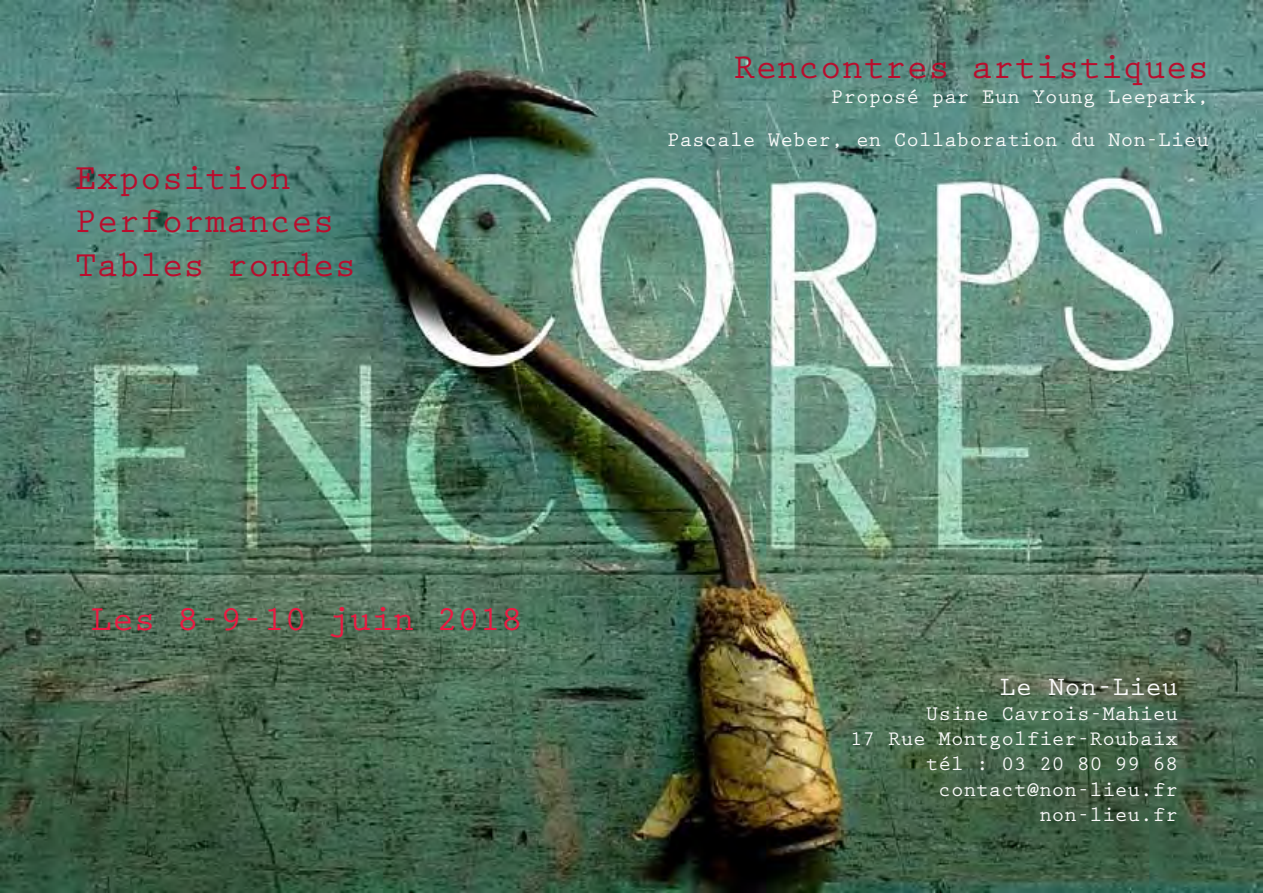
<style>
.page{position:relative;width:1263px;height:893px;background:#fff}
.page>*{position:absolute;margin:0;border:0;box-sizing:border-box;transform-origin:0 0}
.t1{font:700 36px "Prestige Elite Std";color:#ba0d2d}
.t2{font:700 36px "Prestige Elite Std";color:#ed1941}
.t3{font:700 27px "Prestige Elite Std";color:#fafafa}
.t4{font:700 21px "Prestige Elite Std";color:#fafafa}
</style>
<div class="page">
<img style="left:0;top:0;width:1263px;height:893px">
<p class="t1" style="left:75px;top:159px;width:217px">Exposition</p>
<p class="t1" style="left:75px;top:202px;width:261px">Performances</p>
<p class="t1" style="left:75px;top:245px;width:282px">Tables rondes</p>
<p class="t2" style="left:91px;top:600px;width:434px">Les 8-9-10 juin 2018</p>
<p class="t1" style="left:734px;top:47px;width:477px">Rencontres artistiques</p>
<p class="t4" style="left:831px;top:85px;width:380px">Proposé par Eun Young Leepark,</p>
<p class="t4" style="left:667px;top:128px;width:543px">Pascale Weber, en Collaboration du Non-Lieu</p>
<p class="t3" style="left:1000px;top:672px;width:180px">Le Non-Lieu</p>
<p class="t4" style="left:926px;top:702px;width:253px">Usine Cavrois-Mahieu</p>
<p class="t4" style="left:850px;top:727px;width:329px">17 Rue Montgolfier-Roubaix</p>
<p class="t4" style="left:926px;top:753px;width:253px">tél : 03 20 80 99 68</p>
<p class="t4" style="left:938px;top:778px;width:241px">contact@non-lieu.fr</p>
<p class="t4" style="left:1039px;top:803px;width:140px">non-lieu.fr</p>
</div>
